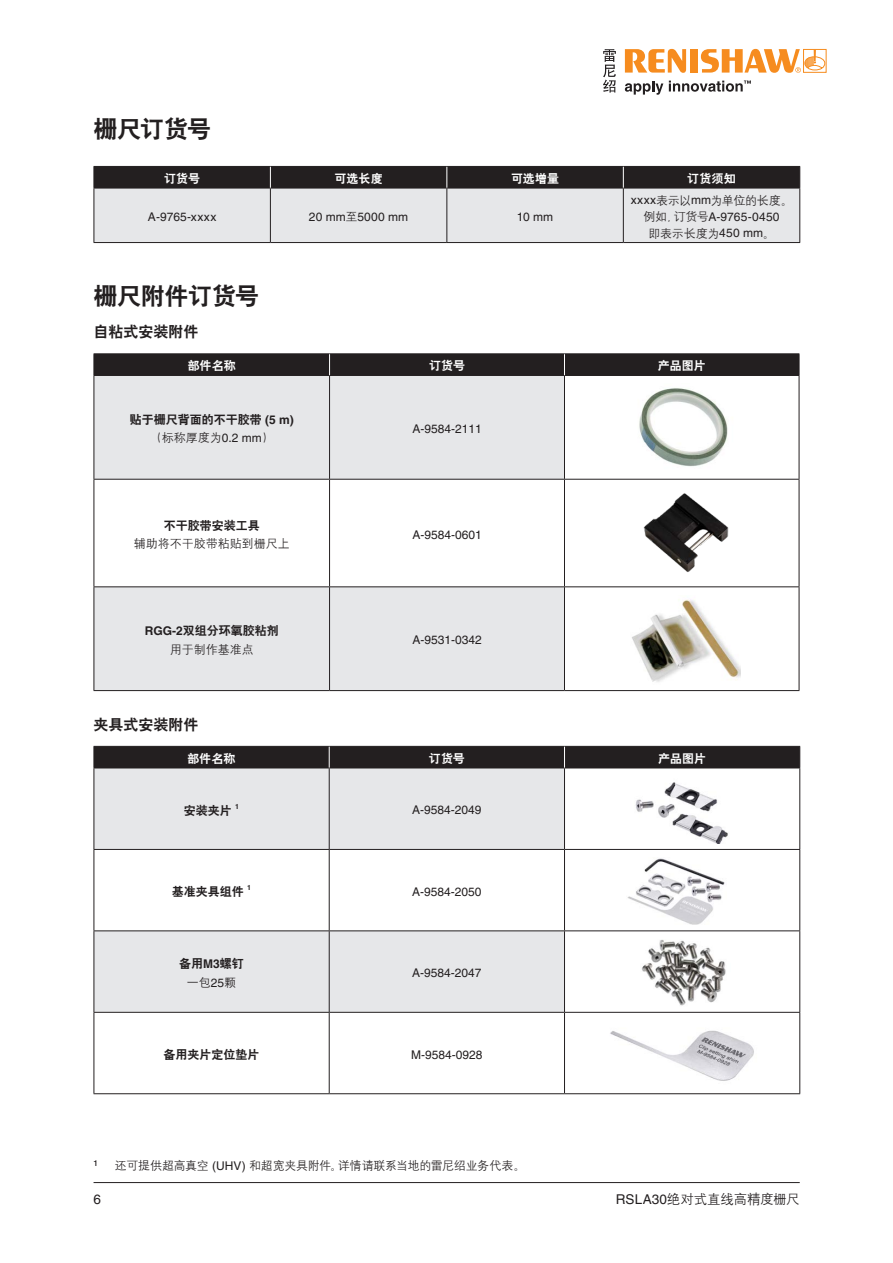
<style>
.page{position:relative;width:893px;height:1263px;background:#fff}
.page>*{position:absolute;margin:0;border:0;box-sizing:border-box;transform-origin:0 0}
.Heading_1__16pt_bold{font:24px "H Yb 2 gj";letter-spacing:-.015em;color:#231f20}
._10pt_Body_Text_Bold{font:15px "H Yb 2 gj";color:#231f20}
.t1{font:13.5px "H Yg 2 gj";letter-spacing:-.01em;color:#231f20}
.t2{font:13.5px "Helvetica LT Pro";color:#231f20}
.Table_body_text_centred{font:12px "Helvetica LT Pro";color:#231f20}
.Table_body_text_centred-2{font:12px "H Yb 2 gj";color:#231f20}
.Figure_annotation_centred{font:12px/17.4px "Helvetica LT Pro";letter-spacing:.015em;color:#231f20;text-align:center}
.Footnote{font:12px "H Yg 2 gj";letter-spacing:-.03em;color:#231f20}
.Inside_Table_header_centred{font:12px "H Yb 2 gj";color:#fff}
.Table_body_text_centred-3{font:12px "H Yg 2 gj";color:#231f20}
.Figure_annotation_centred-2{font:12px "H Yg 2 gj";letter-spacing:-.015em;color:#231f20}
.s1{font-family:"H Yg 2 gj"}
.s2{font-family:"Helvetica LT Pro"}
.s3{font-family:"Helvetica LT Pro";font-weight:700}
.s4{font-family:"Helvetica LT Pro";font-size:13.5px}
</style>
<div class="page">
<hr style="left:94px;top:1182px;width:706px;height:1px;background:#231f20">
<svg style="left:94px;top:166px;width:706px;height:77px;background:#a9a9ab"></svg>
<div style="left:95px;top:376px;width:469px;height:314px;background:#e6e7e9"></div>
<svg style="left:95px;top:480px;width:464px;height:106px"></svg>
<hr style="left:94px;top:353px;width:236px;height:1px;background:#231f20">
<hr style="left:330px;top:353px;width:234px;height:1px;background:#231f20">
<hr style="left:564px;top:353px;width:235px;height:1px;background:#231f20">
<hr style="left:94px;top:375px;width:236px;height:1px;background:#231f20">
<hr style="left:330px;top:375px;width:234px;height:1px;background:#231f20">
<hr style="left:564px;top:375px;width:235px;height:1px;background:#231f20">
<hr style="left:94px;top:376px;width:1px;height:103px;background:#231f20">
<hr style="left:329px;top:376px;width:1px;height:103px;background:#231f20">
<hr style="left:564px;top:376px;width:1px;height:103px;background:#231f20">
<hr style="left:799px;top:376px;width:1px;height:103px;background:#231f20">
<hr style="left:94px;top:479px;width:236px;height:1px;background:#231f20">
<hr style="left:94px;top:480px;width:1px;height:106px;background:#231f20">
<hr style="left:330px;top:479px;width:234px;height:1px;background:#231f20">
<hr style="left:329px;top:480px;width:1px;height:106px;background:#231f20">
<hr style="left:94px;top:586px;width:236px;height:1px;background:#231f20">
<hr style="left:94px;top:587px;width:1px;height:103px;background:#231f20">
<hr style="left:330px;top:586px;width:234px;height:1px;background:#231f20">
<hr style="left:329px;top:587px;width:1px;height:103px;background:#231f20">
<hr style="left:564px;top:587px;width:1px;height:103px;background:#231f20">
<hr style="left:799px;top:587px;width:1px;height:103px;background:#231f20">
<hr style="left:94px;top:690px;width:236px;height:1px;background:#231f20">
<hr style="left:330px;top:690px;width:234px;height:1px;background:#231f20">
<hr style="left:564px;top:690px;width:235px;height:1px;background:#231f20">
<div style="left:94px;top:354px;width:706px;height:21px;background:#231f20"></div>
<img style="left:639px;top:388px;width:89px;height:75px">
<img style="left:632px;top:611px;width:109px;height:71px">
<div style="left:95px;top:769px;width:469px;height:80px;background:#e6e7e9"></div>
<svg style="left:95px;top:850px;width:469px;height:243px"></svg>
<hr style="left:94px;top:768px;width:235px;height:1px;background:#231f20">
<hr style="left:329px;top:768px;width:235px;height:1px;background:#231f20">
<hr style="left:564px;top:768px;width:236px;height:1px;background:#231f20">
<hr style="left:94px;top:768px;width:1px;height:81px;background:#231f20">
<hr style="left:329px;top:768px;width:1px;height:81px;background:#231f20">
<hr style="left:564px;top:768px;width:1px;height:81px;background:#231f20">
<hr style="left:799px;top:768px;width:1px;height:81px;background:#231f20">
<hr style="left:94px;top:849px;width:235px;height:1px;background:#231f20">
<hr style="left:94px;top:850px;width:1px;height:80px;background:#231f20">
<hr style="left:329px;top:849px;width:235px;height:1px;background:#231f20">
<hr style="left:329px;top:850px;width:1px;height:80px;background:#231f20">
<hr style="left:564px;top:849px;width:236px;height:1px;background:#231f20">
<hr style="left:564px;top:850px;width:1px;height:80px;background:#231f20">
<hr style="left:799px;top:850px;width:1px;height:80px;background:#231f20">
<hr style="left:94px;top:930px;width:235px;height:1px;background:#231f20">
<hr style="left:94px;top:931px;width:1px;height:81px;background:#231f20">
<hr style="left:329px;top:930px;width:235px;height:1px;background:#231f20">
<hr style="left:329px;top:931px;width:1px;height:81px;background:#231f20">
<hr style="left:564px;top:930px;width:236px;height:1px;background:#231f20">
<hr style="left:564px;top:931px;width:1px;height:81px;background:#231f20">
<hr style="left:799px;top:931px;width:1px;height:81px;background:#231f20">
<hr style="left:94px;top:1012px;width:235px;height:1px;background:#231f20">
<hr style="left:94px;top:1013px;width:1px;height:80px;background:#231f20">
<hr style="left:329px;top:1012px;width:235px;height:1px;background:#231f20">
<hr style="left:329px;top:1013px;width:1px;height:80px;background:#231f20">
<hr style="left:564px;top:1012px;width:236px;height:1px;background:#231f20">
<hr style="left:564px;top:1013px;width:1px;height:80px;background:#231f20">
<hr style="left:799px;top:1013px;width:1px;height:80px;background:#231f20">
<hr style="left:94px;top:1093px;width:235px;height:1px;background:#231f20">
<hr style="left:329px;top:1093px;width:235px;height:1px;background:#231f20">
<hr style="left:564px;top:1093px;width:236px;height:1px;background:#231f20">
<div style="left:94px;top:746px;width:706px;height:22px;background:#231f20"></div>
<img style="left:635px;top:782px;width:93px;height:61px">
<img style="left:627px;top:858px;width:98px;height:67px">
<img style="left:641px;top:940px;width:85px;height:66px">
<img style="left:610px;top:1030px;width:144px;height:51px">
<img style="left:559px;top:463px;width:241px;height:148px">
<svg style="left:625px;top:49px;width:61px;height:24px"></svg>
<div style="left:690px;top:49px;width:8px;height:24px;background:#f68c1f"></div>
<svg style="left:625px;top:81px;width:38px;height:14px"></svg>
<svg style="left:701px;top:49px;width:124px;height:24px"></svg>
<svg style="left:669px;top:80px;width:82px;height:12px"></svg>
<svg style="left:603px;top:49px;width:13px;height:44px"></svg>
<p class="Heading_1__16pt_bold" style="left:94px;top:117px;width:119px">栅尺订货号</p>
<p class="Inside_Table_header_centred" style="left:164px;top:172px;width:38px">订货号</p>
<p class="Inside_Table_header_centred" style="left:335px;top:172px;width:50px">可选长度</p>
<p class="Inside_Table_header_centred" style="left:511px;top:172px;width:50px">可选增量</p>
<p class="Inside_Table_header_centred" style="left:687px;top:172px;width:50px">订货须知</p>
<p class="Figure_annotation_centred" style="left:148px;top:208px;width:70px">A-9765-xxxx</p>
<p class="Figure_annotation_centred" style="left:309px;top:208px;width:101px">20 mm<span class="s1">至</span>5000 mm</p>
<p class="Figure_annotation_centred" style="left:517px;top:208px;width:38px">10 mm</p>
<p class="Figure_annotation_centred" style="left:631px;top:191px;width:163px">xxxx<span class="s1">表示以</span>mm<span class="s1">为单位的长度。例如，订货号</span>A-9765-0450</p>
<p class="Figure_annotation_centred-2" style="left:648px;top:227px;width:128px">即表示长度为<span class="s2">450 mm</span>。</p>
<p class="Heading_1__16pt_bold" style="left:94px;top:283px;width:167px">栅尺附件订货号</p>
<p class="_10pt_Body_Text_Bold" style="left:94px;top:324px;width:107px">自粘式安装附件</p>
<p class="Inside_Table_header_centred" style="left:188px;top:360px;width:49px">部件名称</p>
<p class="Inside_Table_header_centred" style="left:429px;top:360px;width:38px">订货号</p>
<p class="Inside_Table_header_centred" style="left:658px;top:360px;width:49px">产品图片</p>
<p class="Table_body_text_centred-2" style="left:130px;top:413px;width:166px">贴于栅尺背面的不干胶带 <span class="s3">(5 m)</span></p>
<p class="Table_body_text_centred-3" style="left:150px;top:432px;width:126px">（标称厚度为<span class="s2">0.2 mm</span>）</p>
<p class="Table_body_text_centred-2" style="left:164px;top:519px;width:97px">不干胶带安装工具</p>
<p class="Table_body_text_centred-3" style="left:134px;top:538px;width:157px">辅助将不干胶带粘贴到栅尺上</p>
<p class="Table_body_text_centred-2" style="left:145px;top:625px;width:136px"><span class="s3">RGG-2</span>双组分环氧胶粘剂</p>
<p class="Table_body_text_centred-3" style="left:170px;top:643px;width:85px">用于制作基准点</p>
<p class="Table_body_text_centred" style="left:412px;top:422px;width:71px">A-9584-2111</p>
<p class="Table_body_text_centred" style="left:412px;top:527px;width:71px">A-9584-0601</p>
<p class="Table_body_text_centred" style="left:412px;top:633px;width:71px">A-9531-0342</p>
<p class="_10pt_Body_Text_Bold" style="left:94px;top:717px;width:107px">夹具式安装附件</p>
<p class="Inside_Table_header_centred" style="left:188px;top:752px;width:49px">部件名称</p>
<p class="Inside_Table_header_centred" style="left:429px;top:752px;width:38px">订货号</p>
<p class="Inside_Table_header_centred" style="left:658px;top:752px;width:49px">产品图片</p>
<p class="Table_body_text_centred-2" style="left:184px;top:804px;width:57px">安装夹片 <sup>1</sup></p>
<p class="Table_body_text_centred" style="left:412px;top:803px;width:71px">A-9584-2049</p>
<p class="Table_body_text_centred-2" style="left:172px;top:885px;width:81px">基准夹具组件 <sup>1</sup></p>
<p class="Table_body_text_centred" style="left:412px;top:884px;width:71px">A-9584-2050</p>
<p class="Table_body_text_centred-2" style="left:179px;top:957px;width:66px">备用<span class="s3">M3</span>螺钉</p>
<p class="Table_body_text_centred-3" style="left:187px;top:976px;width:51px">一包<span class="s2">25</span>颗</p>
<p class="Table_body_text_centred" style="left:412px;top:966px;width:71px">A-9584-2047</p>
<p class="Table_body_text_centred-2" style="left:164px;top:1048px;width:97px">备用夹片定位垫片</p>
<p class="Table_body_text_centred" style="left:411px;top:1047px;width:73px">M-9584-0928</p>
<p class="Footnote" style="left:94px;top:1160px;width:433px"><span class="s4">¹</span> 还可提供超高真空 <span class="s2">(UHV)</span> 和超宽夹具附件。详情请联系当地的雷尼绍业务代表。</p>
<p class="t2" style="left:94px;top:1191px;width:9px">6</p>
<p class="t1" style="left:616px;top:1192px;width:185px"><span class="s2">RSLA30</span>绝对式直线高精度栅尺</p>
</div>
